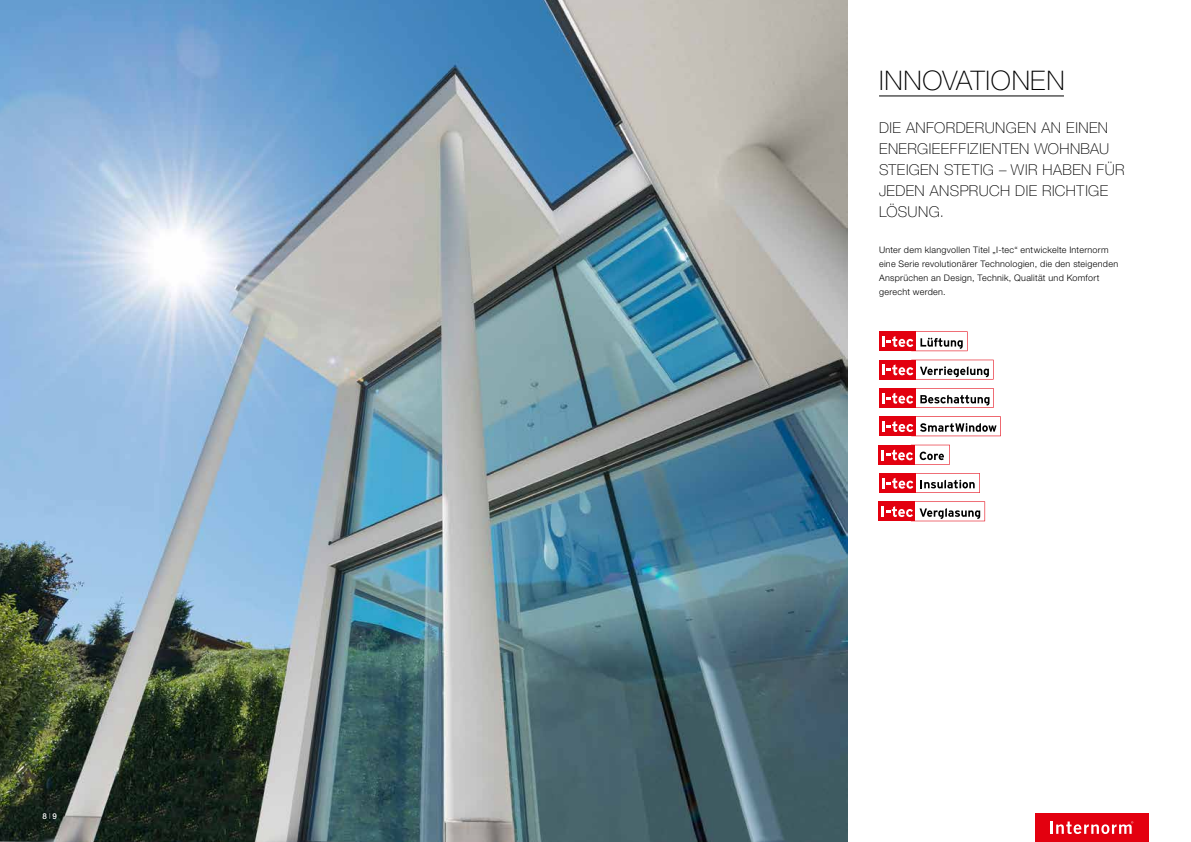
<style>
.page{position:relative;width:1191px;height:842px;background:#fff}
.page>*{position:absolute;margin:0;border:0;box-sizing:border-box;transform-origin:0 0}
.t1{font:100 27px "Helvetica Neue LT Pro";letter-spacing:.03em;color:#000}
.t2{font:100 15px/21px "Helvetica Neue LT Pro";letter-spacing:.03em;color:#000}
.t3{font:300 9px/14px "Helvetica Neue LT Pro";letter-spacing:.03em;color:#000}
.t4{font:500 8px "Helvetica Neue LT Pro";color:#fff}
.s1{font-weight:100}
</style>
<div class="page">
<img style="left:0;top:0;width:848px;height:842px">
<div style="left:1035px;top:813px;width:113px;height:29px;background:#e3000f"></div>
<svg style="left:1050px;top:821px;width:83px;height:13px"></svg>
<hr style="left:879px;top:96px;width:185px;height:1px;background:#000">
<div style="left:879px;top:331px;width:36px;height:20px;background:#e3000f"></div>
<svg style="left:882px;top:331px;width:85px;height:20px"></svg>
<div style="left:879px;top:360px;width:36px;height:19px;background:#e3000f"></div>
<svg style="left:882px;top:360px;width:111px;height:19px"></svg>
<div style="left:879px;top:388px;width:36px;height:20px;background:#e3000f"></div>
<svg style="left:882px;top:388px;width:111px;height:20px"></svg>
<div style="left:879px;top:416px;width:36px;height:20px;background:#e3000f"></div>
<svg style="left:882px;top:416px;width:118px;height:20px"></svg>
<div style="left:879px;top:473px;width:36px;height:20px;background:#e3000f"></div>
<svg style="left:882px;top:473px;width:98px;height:20px"></svg>
<div style="left:878px;top:445px;width:36px;height:20px;background:linear-gradient(to bottom,#e3000f,#e3000f)"></div>
<svg style="left:882px;top:445px;width:68px;height:20px"></svg>
<div style="left:878px;top:501px;width:36px;height:20px;background:linear-gradient(to bottom,#e3000f,#e3000f)"></div>
<svg style="left:882px;top:501px;width:103px;height:20px"></svg>
<p class="t4" style="left:43px;top:812px;width:16px">8 <span class="s1">I</span> 9</p>
<h1 class="t1" style="left:879px;top:65px;width:187px">INNOVATIONEN</h1>
<h2 class="t2" style="left:879px;top:117px;width:247px">DIE ANFORDERUNGEN AN EINEN<br>ENERGIEEFFIZIENTEN WOHNBAU<br>STEIGEN STETIG – WIR HABEN FÜR<br>JEDEN ANSPRUCH DIE RICHTIGE<br>LÖSUNG.</h2>
<p class="t3" style="left:879px;top:243px;width:241px">Unter dem klangvollen Titel „I-tec“ entwickelte Internorm eine Serie revolutionärer Technologien, die den steigenden Ansprüchen an Design, Technik, Qualität und Komfort gerecht werden.</p>
</div>
